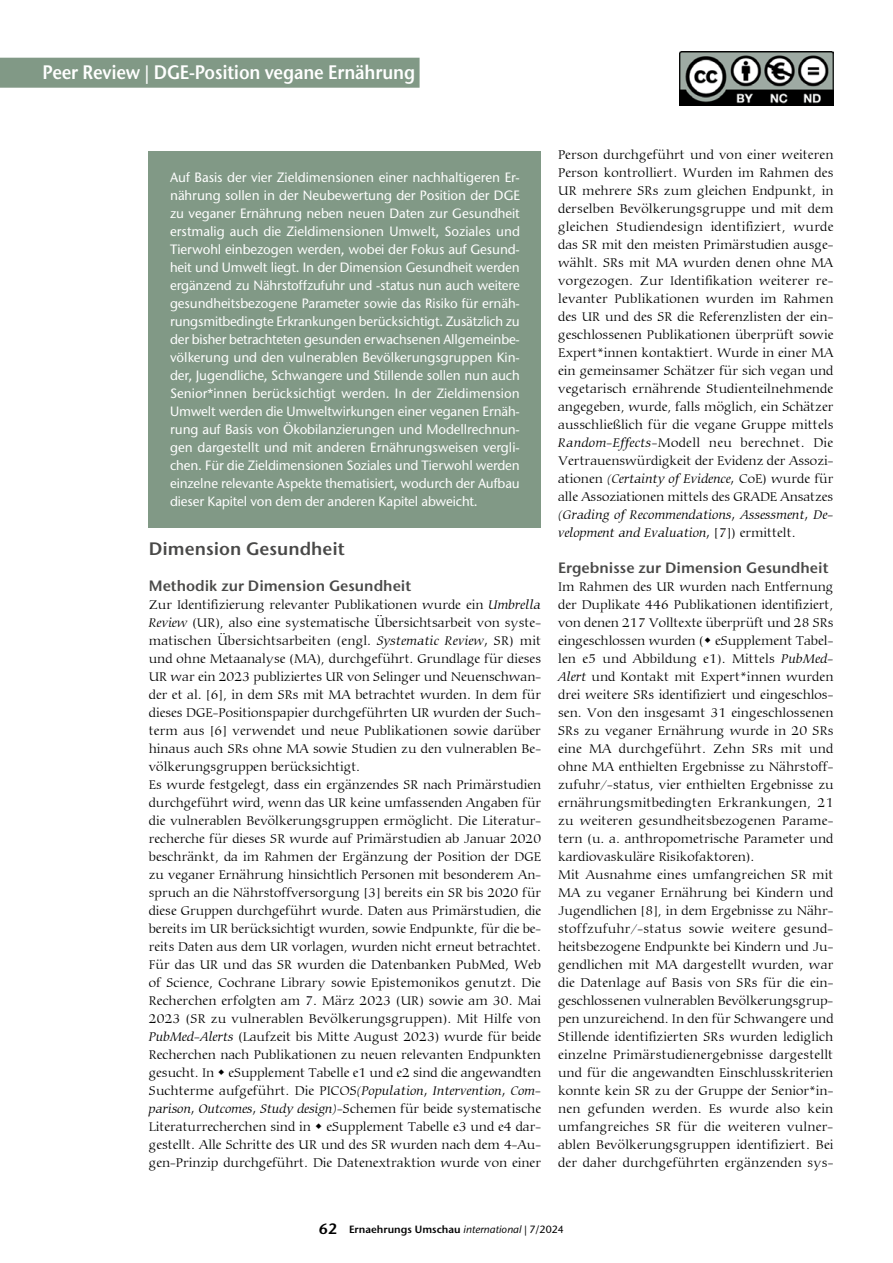
<style>
.page{position:relative;width:893px;height:1263px;background:#fff}
.page>*{position:absolute;margin:0;border:0;box-sizing:border-box;transform-origin:0 0}
.t1{font:600 19.5px "Stone Sans ITC Pro";letter-spacing:-.01em;color:#fff;scale:.9 1}
.t2{font:600 18px "Stone Sans ITC Pro";color:#494948}
.t3{font:600 15px "Stone Sans ITC Pro";color:#494948}
.t4{font:300 13.5px/18px "Carmina BT";color:#000}
.t5{font:500 13.5px/18px "Stone Sans ITC Std";letter-spacing:-.01em;color:#fff;text-align:justify}
.t6{font:italic 300 13.5px/18px "Carmina BT";letter-spacing:.005em;color:#000}
.t7{font:600 10.5px "Stone Sans ITC Pro";color:#000}
.s1{font-style:italic}
.s2{font-style:normal}
.s3{font-size:15px}
.s4{font-family:"Stone Sans ITC Std";font-weight:500;font-style:italic}
.s5{font-family:"Stone Sans ITC Std";font-weight:500}
</style>
<div class="page">
<div style="left:0;top:58px;width:420px;height:30px;background:#819986"></div>
<div style="left:149px;top:151px;width:392px;height:376px;background:#819986"></div>
<img style="left:679px;top:51px;width:154px;height:54px">
<h1 class="t1" style="left:43px;top:60px;width:416px">Peer Review | DGE-Position vegane Ernährung</h1>
<p class="t5" style="left:170px;top:168px;width:351px">Auf Basis der vier Zieldimensionen einer nachhaltigeren Er&shy;nährung sollen in der Neubewertung der Position der DGE zu veganer Ernährung neben neuen Daten zur Gesundheit erstmalig auch die Zieldimensionen Umwelt, Soziales und Tierwohl einbezogen werden, wobei der Fokus auf Gesund&shy;heit und Umwelt liegt. In der Dimension Gesundheit werden ergänzend zu Nährstoffzufuhr und -status nun auch weitere gesundheitsbezogene Parameter sowie das Risiko für ernäh&shy;rungsmitbedingte Erkrankungen berücksichtigt. Zusätzlich zu der bisher betrachteten gesunden erwachsenen Allgemeinbe&shy;völkerung und den vulnerablen Bevölkerungsgruppen Kin&shy;der, Jugendliche, Schwangere und Stillende sollen nun auch Senior*innen berücksichtigt werden. In der Zieldimension Umwelt werden die Umweltwirkungen einer veganen Ernäh&shy;rung auf Basis von Ökobilanzierungen und Modellrechnun&shy;gen dargestellt und mit anderen Ernährungsweisen vergli&shy;chen. Für die Zieldimensionen Soziales und Tierwohl werden einzelne relevante Aspekte thematisiert, wodurch der Aufbau dieser Kapitel von dem der anderen Kapitel abweicht.</p>
<h2 class="t2" style="left:149px;top:538px;width:197px">Dimension Gesundheit</h2>
<p class="t3" style="left:149px;top:577px;width:264px">Methodik zur Dimension Gesundheit</p>
<p class="t4" style="left:149px;top:596px;width:394px">Zur Identifizierung relevanter Publikationen wurde ein <span class="s1">Umbrella Review</span> (UR), also eine systematische Übersichtsarbeit von syste&shy;matischen Übersichtsarbeiten (engl. <span class="s1">Systematic Review,</span> SR) mit und ohne Metaanalyse (MA), durchgeführt. Grundlage für dieses UR war ein 2023 publiziertes UR von Selinger und Neuenschwan&shy;der et al. [6], in dem SRs mit MA betrachtet wurden. In dem für dieses DGE-Positionspapier durchgeführten UR wurden der Such&shy;term aus [6] verwendet und neue Publikationen sowie darüber hinaus auch SRs ohne MA sowie Studien zu den vulnerablen Be&shy;völkerungsgruppen berücksichtigt.<br>Es wurde festgelegt, dass ein ergänzendes SR nach Primärstudien durchgeführt wird, wenn das UR keine umfassenden Angaben für die vulnerablen Bevölkerungsgruppen ermöglicht. Die Literatur&shy;recherche für dieses SR wurde auf Primärstudien ab Januar 2020 beschränkt, da im Rahmen der Ergänzung der Position der DGE zu veganer Ernährung hinsichtlich Personen mit besonderem An&shy;spruch an die Nährstoffversorgung [3] bereits ein SR bis 2020 für diese Gruppen durchgeführt wurde. Daten aus Primärstudien, die bereits im UR berücksichtigt wurden, sowie Endpunkte, für die be&shy;reits Daten aus dem UR vorlagen, wurden nicht erneut betrachtet.<br>Für das UR und das SR wurden die Datenbanken PubMed, Web of Science, Cochrane Library sowie Epistemonikos genutzt. Die Recherchen erfolgten am 7. März 2023 (UR) sowie am 30. Mai 2023 (SR zu vulnerablen Bevölkerungsgruppen). Mit Hilfe von <span class="s1">PubMed-Alerts</span> (Laufzeit bis Mitte August 2023) wurde für beide Recherchen nach Publikationen zu neuen relevanten Endpunkten gesucht. In eSupplement Tabelle e1 und e2 sind die angewandten Suchterme aufgeführt. Die PICOS<span class="s1">(Population, Intervention, Com&shy;parison, Outcomes, Study design)</span>-Schemen für beide systematische Literaturrecherchen sind in eSupplement Tabelle e3 und e4 dar&shy;gestellt. Alle Schritte des UR und des SR wurden nach dem 4-Au&shy;gen-Prinzip durchgeführt. Die Datenextraktion wurde von einer</p>
<p class="t4" style="left:558px;top:146px;width:277px;text-align:justify">Person durchgeführt und von einer weiteren Person kontrolliert. Wurden im Rahmen des UR mehrere SRs zum gleichen Endpunkt, in derselben Bevölkerungsgruppe und mit dem gleichen Studiendesign identifiziert, wurde das SR mit den meisten Primärstudien ausge&shy;wählt. SRs mit MA wurden denen ohne MA vorgezogen. Zur Identifikation weiterer re&shy;levanter Publikationen wurden im Rahmen des UR und des SR die Referenzlisten der ein&shy;geschlossenen Publikationen überprüft sowie Expert*innen kontaktiert. Wurde in einer MA ein gemeinsamer Schätzer für sich vegan und vegetarisch ernährende Studienteilnehmende angegeben, wurde, falls möglich, ein Schätzer ausschließlich für die vegane Gruppe mittels <span class="s1">Random-Effects</span>-Modell neu berechnet. Die Vertrauenswürdigkeit der Evidenz der Assozi&shy;ationen <span class="s1">(Certainty of Evidence,</span> CoE) wurde für alle Assoziationen mittels des GRADE Ansatzes</p>
<p class="t6" style="left:558px;top:506px;width:277px">(Grading of Recommendations, Assessment, De&shy;velopment and Evaluation, <span class="s2">[7]) ermittelt.</span></p>
<p class="t3" style="left:558px;top:559px;width:272px">Ergebnisse zur Dimension Gesundheit</p>
<p class="t4" style="left:558px;top:578px;width:277px">Im Rahmen des UR wurden nach Entfernung der Duplikate 446 Publikationen identifiziert, von denen 217 Volltexte überprüft und 28 SRs eingeschlossen wurden ( eSupplement Tabel&shy;len e5 und Abbildung e1). Mittels <span class="s1">PubMed-Alert</span> und Kontakt mit Expert*innen wurden drei weitere SRs identifiziert und eingeschlos&shy;sen. Von den insgesamt 31 eingeschlossenen SRs zu veganer Ernährung wurde in 20 SRs eine MA durchgeführt. Zehn SRs mit und ohne MA enthielten Ergebnisse zu Nährstoff&shy;zufuhr/-status, vier enthielten Ergebnisse zu ernährungsmitbedingten Erkrankungen, 21 zu weiteren gesundheitsbezogenen Parame&shy;tern (u. a. anthropometrische Parameter und kardiovaskuläre Risikofaktoren).<br>Mit Ausnahme eines umfangreichen SR mit MA zu veganer Ernährung bei Kindern und Jugendlichen [8], in dem Ergebnisse zu Nähr&shy;stoffzufuhr/-status sowie weitere gesund&shy;heitsbezogene Endpunkte bei Kindern und Ju&shy;gendlichen mit MA dargestellt wurden, war die Datenlage auf Basis von SRs für die ein&shy;geschlossenen vulnerablen Bevölkerungsgrup&shy;pen unzureichend. In den für Schwangere und Stillende identifizierten SRs wurden lediglich einzelne Primärstudienergebnisse dargestellt und für die angewandten Einschlusskriterien konnte kein SR zu der Gruppe der Senior*in&shy;nen gefunden werden. Es wurde also kein umfangreiches SR für die weiteren vulner&shy;ablen Bevölkerungsgruppen identifiziert. Bei der daher durchgeführten ergänzenden sys-</p>
<p class="t7" style="left:319px;top:1222px;width:246px"><span class="s3">62</span> Ernaehrungs Umschau <span class="s4">international</span> <span class="s5">| 7/2024</span></p>
</div>
